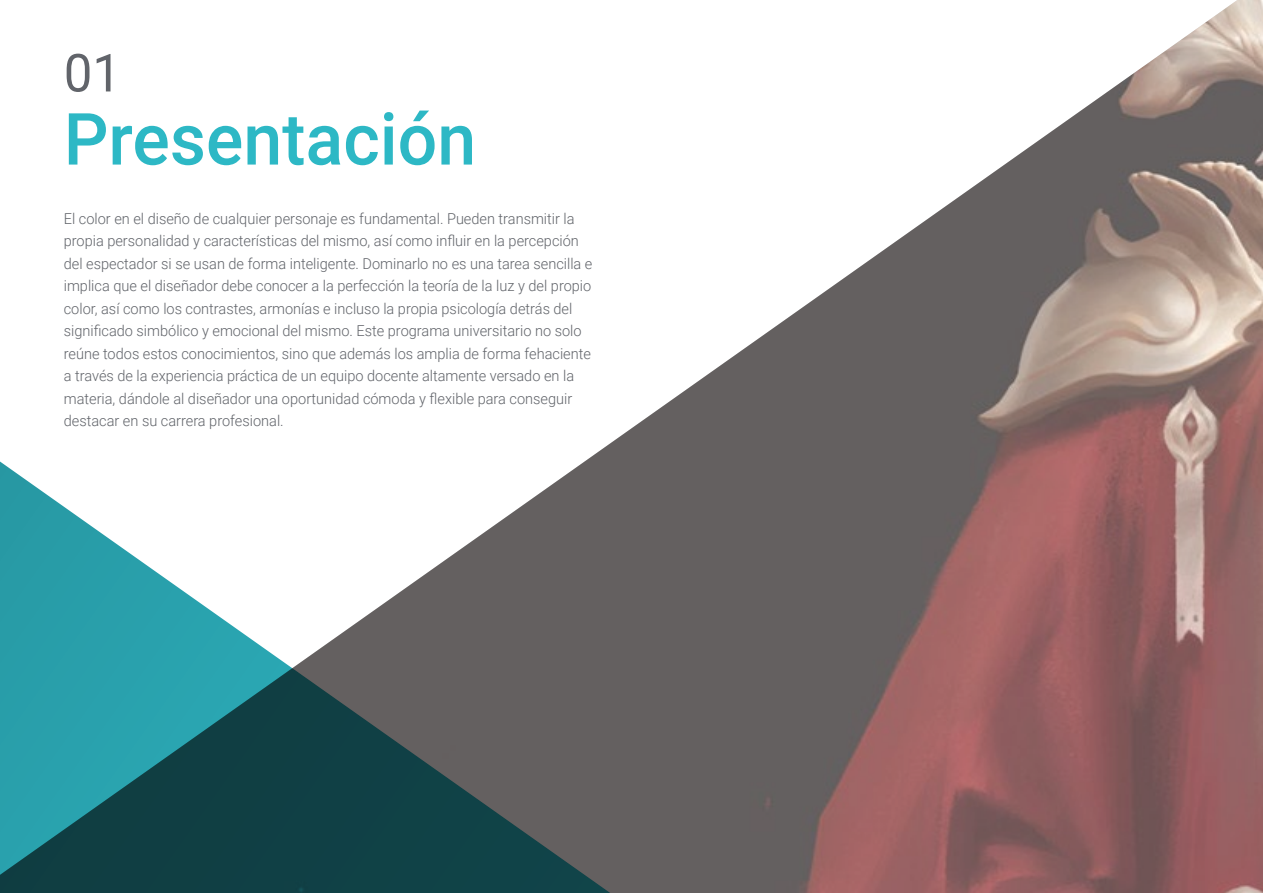
<style>
.page{position:relative;width:1263px;height:893px;background:#fff}
.page>*{position:absolute;margin:0;border:0;box-sizing:border-box;transform-origin:0 0}
.t1{font:500 72px "Roboto";color:#2db8c5}
.t2{font:52.5px "Roboto";color:#61646a}
.t3{font:300 15px/22.5px "Roboto";color:#61646a}
</style>
<div class="page">
<img style="left:606px;top:0;width:657px;height:893px">
<svg style="left:0;top:446px;width:640px;height:447px"></svg>
<h2 class="t2" style="left:64px;top:36px;width:59px">01</h2>
<h1 class="t1" style="left:64px;top:89px;width:414px">Presentación</h1>
<p class="t3" style="left:64px;top:207px;width:530px">El color en el diseño de cualquier personaje es fundamental. Pueden transmitir la propia personalidad y características del mismo, así como influir en la percepción del espectador si se usan de forma inteligente. Dominarlo no es una tarea sencilla e implica que el diseñador debe conocer a la perfección la teoría de la luz y del propio color, así como los contrastes, armonías e incluso la propia psicología detrás del significado simbólico y emocional del mismo. Este programa universitario no solo reúne todos estos conocimientos, sino que además los amplia de forma fehaciente a través de la experiencia práctica de un equipo docente altamente versado en la materia, dándole al diseñador una oportunidad cómoda y flexible para conseguir destacar en su carrera profesional.</p>
</div>
